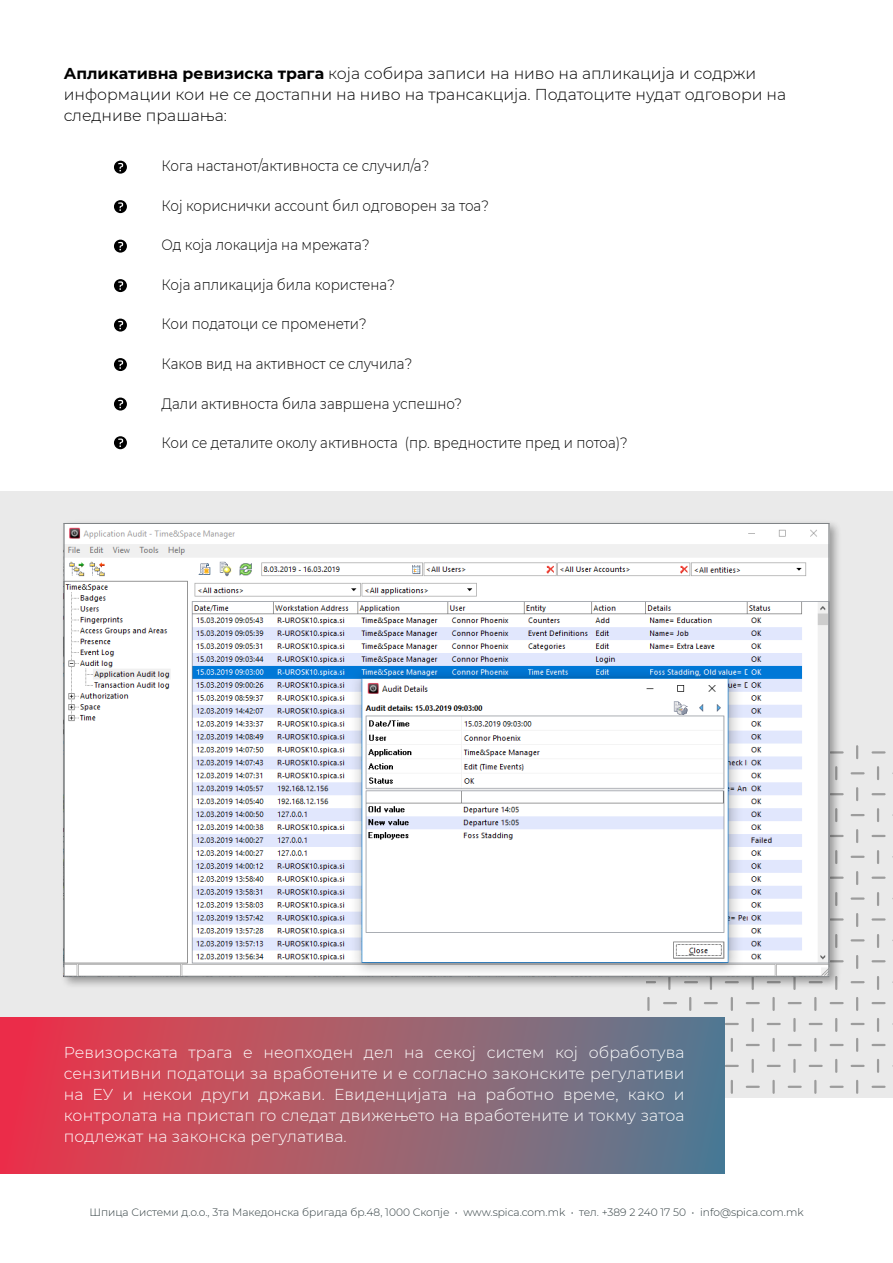
<style>
.page{position:relative;width:893px;height:1263px;background:#fff}
.page>*{position:absolute;margin:0;border:0;box-sizing:border-box;transform-origin:0 0}
.t1{font:300 15.75px/21px "Montserrat";letter-spacing:.01em;color:#fff;text-align:justify}
.t2{font:300 15.75px/21px "Montserrat";color:#000}
.t3{font:300 15px "Montserrat";color:#000;scale:.9 1}
.t4{font:300 10.65px "Montserrat";color:#2e3b3e}
.s1{font-weight:700}
</style>
<div class="page">
<div style="left:0;top:491px;width:893px;height:607px;background:#eaeaea"></div>
<svg style="left:747px;top:1044px;width:12px;height:2px"></svg>
<svg style="left:789px;top:1044px;width:12px;height:2px"></svg>
<svg style="left:831px;top:1044px;width:12px;height:2px"></svg>
<svg style="left:873px;top:1044px;width:11px;height:2px"></svg>
<svg style="left:726px;top:1065px;width:12px;height:2px"></svg>
<svg style="left:768px;top:1065px;width:12px;height:2px"></svg>
<svg style="left:810px;top:1065px;width:12px;height:2px"></svg>
<svg style="left:852px;top:1065px;width:12px;height:2px"></svg>
<svg style="left:747px;top:1086px;width:12px;height:2px"></svg>
<svg style="left:789px;top:1086px;width:12px;height:2px"></svg>
<svg style="left:831px;top:1086px;width:12px;height:2px"></svg>
<svg style="left:873px;top:1086px;width:11px;height:2px"></svg>
<svg style="left:731px;top:1081px;width:2px;height:12px"></svg>
<svg style="left:731px;top:1039px;width:2px;height:12px"></svg>
<svg style="left:752px;top:1060px;width:2px;height:12px"></svg>
<svg style="left:772px;top:1081px;width:3px;height:12px"></svg>
<svg style="left:772px;top:1039px;width:3px;height:12px"></svg>
<svg style="left:793px;top:1060px;width:3px;height:12px"></svg>
<svg style="left:814px;top:1081px;width:2px;height:12px"></svg>
<svg style="left:814px;top:1039px;width:2px;height:12px"></svg>
<svg style="left:835px;top:1060px;width:2px;height:12px"></svg>
<svg style="left:856px;top:1081px;width:2px;height:12px"></svg>
<svg style="left:856px;top:1039px;width:2px;height:12px"></svg>
<svg style="left:877px;top:1060px;width:2px;height:12px"></svg>
<svg style="left:873px;top:751px;width:11px;height:2px"></svg>
<svg style="left:852px;top:772px;width:12px;height:2px"></svg>
<svg style="left:873px;top:793px;width:11px;height:2px"></svg>
<svg style="left:852px;top:814px;width:12px;height:2px"></svg>
<svg style="left:873px;top:835px;width:11px;height:2px"></svg>
<svg style="left:852px;top:856px;width:12px;height:2px"></svg>
<svg style="left:873px;top:876px;width:11px;height:3px"></svg>
<svg style="left:852px;top:897px;width:12px;height:3px"></svg>
<svg style="left:873px;top:918px;width:11px;height:3px"></svg>
<svg style="left:852px;top:939px;width:12px;height:2px"></svg>
<svg style="left:873px;top:960px;width:11px;height:2px"></svg>
<svg style="left:852px;top:981px;width:12px;height:2px"></svg>
<svg style="left:705px;top:1002px;width:12px;height:2px"></svg>
<svg style="left:747px;top:1002px;width:12px;height:2px"></svg>
<svg style="left:789px;top:1002px;width:12px;height:2px"></svg>
<svg style="left:831px;top:1002px;width:12px;height:2px"></svg>
<svg style="left:873px;top:1002px;width:11px;height:2px"></svg>
<svg style="left:726px;top:1023px;width:12px;height:2px"></svg>
<svg style="left:768px;top:1023px;width:12px;height:2px"></svg>
<svg style="left:810px;top:1023px;width:12px;height:2px"></svg>
<svg style="left:852px;top:1023px;width:12px;height:2px"></svg>
<svg style="left:731px;top:998px;width:2px;height:12px"></svg>
<svg style="left:752px;top:1019px;width:2px;height:12px"></svg>
<svg style="left:772px;top:998px;width:3px;height:12px"></svg>
<svg style="left:793px;top:1019px;width:3px;height:12px"></svg>
<svg style="left:814px;top:998px;width:2px;height:12px"></svg>
<svg style="left:835px;top:1019px;width:2px;height:12px"></svg>
<svg style="left:856px;top:998px;width:2px;height:12px"></svg>
<svg style="left:856px;top:956px;width:2px;height:12px"></svg>
<svg style="left:856px;top:914px;width:2px;height:12px"></svg>
<svg style="left:856px;top:872px;width:2px;height:12px"></svg>
<svg style="left:856px;top:830px;width:2px;height:12px"></svg>
<svg style="left:856px;top:788px;width:2px;height:12px"></svg>
<svg style="left:856px;top:746px;width:2px;height:12px"></svg>
<svg style="left:877px;top:1019px;width:2px;height:12px"></svg>
<svg style="left:877px;top:977px;width:2px;height:12px"></svg>
<svg style="left:877px;top:935px;width:2px;height:12px"></svg>
<svg style="left:877px;top:893px;width:2px;height:12px"></svg>
<svg style="left:877px;top:851px;width:2px;height:12px"></svg>
<svg style="left:877px;top:809px;width:2px;height:12px"></svg>
<svg style="left:877px;top:767px;width:2px;height:12px"></svg>
<svg style="left:664px;top:1002px;width:12px;height:2px"></svg>
<svg style="left:647px;top:998px;width:3px;height:12px"></svg>
<svg style="left:689px;top:998px;width:2px;height:12px"></svg>
<div style="left:0;top:1017px;width:724px;height:156px;background:linear-gradient(to right,#f13847,#558093)"></div>
<svg style="left:114px;top:161px;width:13px;height:13px"></svg>
<svg style="left:118px;top:163px;width:5px;height:8px"></svg>
<svg style="left:114px;top:279px;width:13px;height:13px"></svg>
<svg style="left:118px;top:281px;width:5px;height:9px"></svg>
<svg style="left:114px;top:398px;width:13px;height:12px"></svg>
<svg style="left:118px;top:400px;width:5px;height:8px"></svg>
<div style="left:114px;top:200px;width:13px;height:13px;background:#000;border-radius:50%"></div>
<svg style="left:118px;top:202px;width:5px;height:9px"></svg>
<svg style="left:114px;top:319px;width:13px;height:13px"></svg>
<svg style="left:118px;top:321px;width:5px;height:8px"></svg>
<svg style="left:114px;top:240px;width:13px;height:13px"></svg>
<svg style="left:118px;top:242px;width:5px;height:8px"></svg>
<svg style="left:114px;top:358px;width:13px;height:13px"></svg>
<svg style="left:118px;top:360px;width:5px;height:9px"></svg>
<svg style="left:114px;top:436px;width:13px;height:13px"></svg>
<svg style="left:118px;top:438px;width:5px;height:9px"></svg>
<div style="left:60px;top:519px;width:782px;height:470px;background:#000;opacity:.35"></div>
<img style="left:66px;top:525px;width:761px;height:450px">
<p class="t2" style="left:64px;top:62px;width:724px"><span class="s1">Апликативна ревизиска трага</span> која собира записи на ниво на апликација и содржи информации кои не се достапни на ниво на трансакција. Податоците нудат одговори на следниве прашања:</p>
<p class="t3" style="left:162px;top:156px;width:299px">Кога настанот/активноста се случил/а?</p>
<p class="t3" style="left:162px;top:195px;width:365px">Кој кориснички account бил одговорен за тоа?</p>
<p class="t3" style="left:162px;top:235px;width:233px">Од која локација на мрежата?</p>
<p class="t3" style="left:162px;top:274px;width:261px">Која апликација била користена?</p>
<p class="t3" style="left:162px;top:314px;width:229px">Кои податоци се променети?</p>
<p class="t3" style="left:162px;top:353px;width:280px">Каков вид на активност се случила?</p>
<p class="t3" style="left:162px;top:393px;width:335px">Дали активноста била завршена успешно?</p>
<p class="t3" style="left:162px;top:432px;width:519px">Кои се деталите околу активноста (пр. вредностите пред и потоа)?</p>
<p class="t1" style="left:64px;top:1042px;width:622px">Ревизорската трага е неопходен дел на секој систем кој обработува сензитивни податоци за вработените и е согласно законските регулативи на ЕУ и некои други држави. Евиденцијата на работно време, како и контролата на пристап го следат движењето на вработените и токму затоа подлежат на законска регулатива.</p>
<p class="t4" style="left:89px;top:1205px;width:716px">Шпица Системи д.о.о., 3та Македонска бригада бр.48, 1000 Скопје • www.spica.com.mk • тел. +389 2 240 17 50 • info@spica.com.mk</p>
</div>
